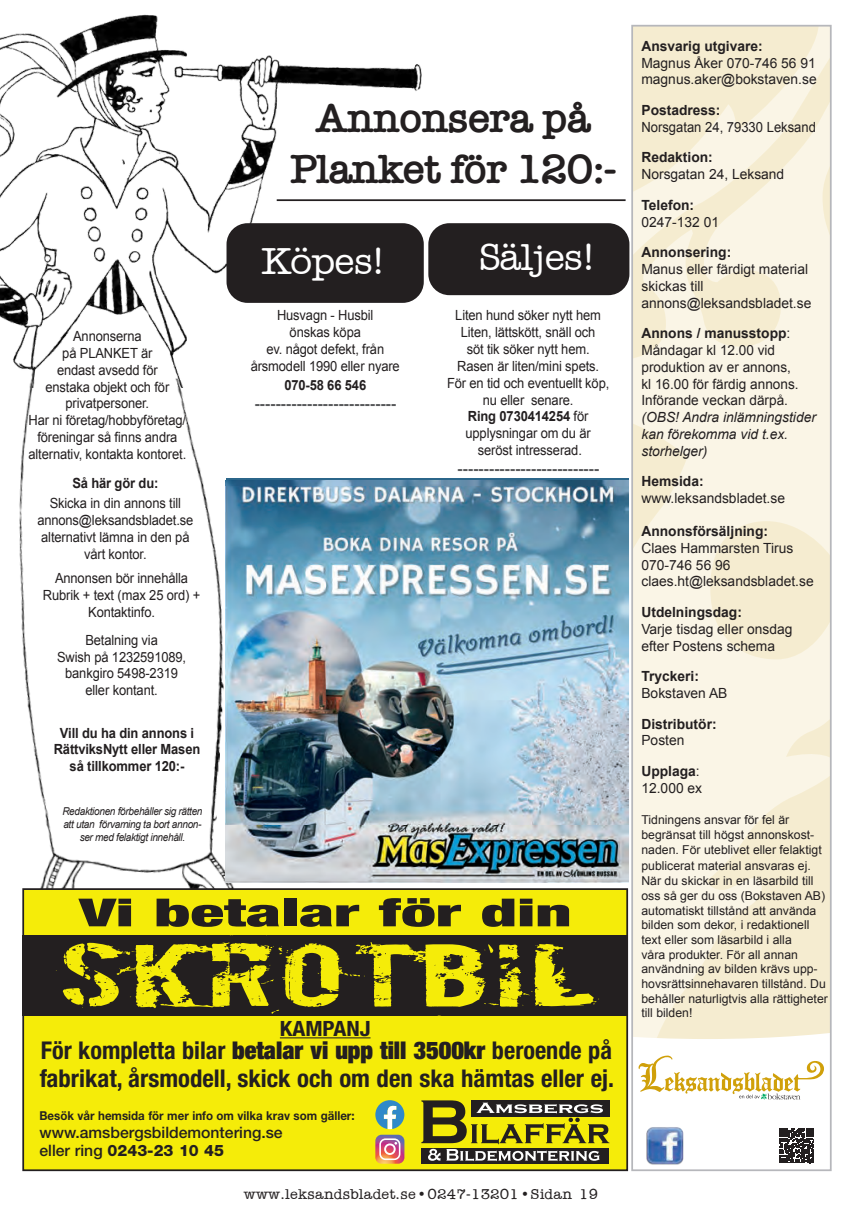
<style>
.page{position:relative;width:854px;height:1216px;background:#fff}
.page>*{position:absolute;margin:0;border:0;box-sizing:border-box;transform-origin:0 0}
.t1{font:74.55px "Boycott";color:#f5ec09;scale:1.81 1}
.t2{font:600 42px/50.4px "American Typewriter";letter-spacing:-.02em;color:#231f20;text-align:center}
.t3{font:900 condensed 38.68px "Helvetica Neue LT Std";color:#231f20;scale:1.81 1}
.t4{font:500 38.5px "Amer Typewriter IT Cby BT";letter-spacing:-.02em;color:#fff}
.t5{font:700 condensed 24.5px/28px "Helvetica Neue LT Std";color:#231f20}
.t6{font:700 condensed 21px "Helvetica Neue LT Std";color:#231f20;scale:1.1 1}
.t7{font:700 15.75px "Arial";color:#57585a}
.t8{font:500 15.75px/18px "Helvetica Neue LT Std";color:#231f20}
.t9{font:300 15.75px "American Typewriter";color:#231f20}
.t10{font:14px/16.8px "Arial";letter-spacing:-.01em;color:#231f20;text-align:center;scale:.92 1}
.t11{font:14px/16.8px "Arial";letter-spacing:-.01em;color:#231f20}
.t12{font:700 14px/16.8px "Arial";letter-spacing:-.01em;color:#231f20;text-align:center;scale:.92 1}
.t13{font:14px/16.8px "Arial";letter-spacing:-.01em;color:#231f20;scale:.93 1}
.t14{font:700 14px/16.8px "Arial";letter-spacing:-.01em;color:#231f20}
.t15{font:12.25px/14.7px "Arial";color:#231f20}
.t16{font:700 12.25px "Helvetica Neue LT Std";color:#231f20;scale:.94 1}
.t17{font:italic 10.85px/13px "Arial";letter-spacing:-.03em;color:#231f20;text-align:center;scale:.92 1}
.s1{font-weight:400}
.s2{font-weight:900}
.s3{font-weight:800}
.s4{font-family:"Minion Std";font-weight:900}
.s5{font-weight:700}
.s6{font-style:italic}
</style>
<div class="page">
<img style="left:0;top:14px;width:528px;height:350px">
<img style="left:15px;top:364px;width:512px;height:524px">
<hr style="left:276px;top:199px;width:349px;height:2px;background:#231f20">
<svg style="left:216px;top:655px;width:10px;height:182px"></svg>
<div style="left:632px;top:26px;width:198px;height:1051px;background:#faf5e6"></div>
<svg style="left:634px;top:28px;width:194px;height:319px;fill:#f5ecd0"></svg>
<svg style="left:707px;top:521px;width:121px;height:435px;fill:#f5ecd0"></svg>
<svg style="left:634px;top:162px;width:53px;height:384px"></svg>
<svg style="left:779px;top:1128px;width:35px;height:35px"></svg>
<img style="left:646px;top:1127px;width:38px;height:38px">
<svg style="left:634px;top:956px;width:194px;height:143px"></svg>
<div style="left:631px;top:25px;width:200px;height:1146px;border:2px solid #b6b7bb"></div>
<div style="left:226px;top:223px;width:197px;height:80px;background:#231f20;border-radius:21px"></div>
<div style="left:428px;top:223px;width:201px;height:72px;background:#231f20;border-radius:21px"></div>
<div style="left:226px;top:478px;width:402px;height:7px;background:#2b668a"></div>
<img style="left:226px;top:480px;width:402px;height:402px">
<div style="left:23px;top:889px;width:604px;height:281px;background:#f5ec09"></div>
<div style="left:22px;top:888px;width:606px;height:283px;border:2px solid #231f20"></div>
<div style="left:420px;top:1147px;width:188px;height:16px;background:#231f20"></div>
<svg style="left:421px;top:1100px;width:188px;height:61px"></svg>
<div style="left:22px;top:935px;width:606px;height:80px;background:#231f20"></div>
<svg style="left:535px;top:953px;width:19px;height:37px"></svg>
<svg style="left:567px;top:993px;width:26px;height:11px"></svg>
<svg style="left:375px;top:1100px;width:29px;height:63px"></svg>
<hr style="left:280px;top:1037px;width:90px;height:1px;background:#231f20">
<p class="t10" style="left:73px;top:328px;width:76px">Annonserna</p>
<p class="t10" style="left:62px;top:345px;width:99px">på PLANKET är</p>
<p class="t10" style="left:57px;top:361px;width:111px">endast avsedd för</p>
<p class="t10" style="left:45px;top:378px;width:136px">enstaka objekt och för</p>
<p class="t10" style="left:65px;top:395px;width:92px">privatpersoner.</p>
<p class="t10" style="left:29px;top:412px;width:173px">Har ni företag/hobbyföretag/</p>
<p class="t10" style="left:37px;top:429px;width:154px">föreningar så finns andra</p>
<p class="t10" style="left:28px;top:445px;width:173px">alternativ, kontakta kontoret.</p>
<p class="t12" style="left:72px;top:475px;width:95px">Så här gör du:</p>
<p class="t10" style="left:50px;top:495px;width:144px">Skicka in din annons till</p>
<p class="t10" style="left:37px;top:512px;width:171px">annons@leksandsbladet.se</p>
<p class="t10" style="left:41px;top:528px;width:163px">alternativt lämna in den på</p>
<p class="t10" style="left:84px;top:545px;width:69px">vårt kontor.</p>
<p class="t10" style="left:55px;top:570px;width:146px">Annonsen bör innehålla</p>
<p class="t10" style="left:43px;top:586px;width:173px">Rubrik + text (max 25 ord) +<br>Kontaktinfo.</p>
<p class="t10" style="left:85px;top:631px;width:80px">Betalning via</p>
<p class="t10" style="left:57px;top:648px;width:142px">Swish på 1232591089,</p>
<p class="t10" style="left:65px;top:665px;width:124px">bankgiro 5498-2319</p>
<p class="t10" style="left:85px;top:682px;width:80px">eller kontant.</p>
<p class="t12" style="left:60px;top:724px;width:147px">Vill du ha din annons i</p>
<p class="t12" style="left:54px;top:741px;width:161px">RättviksNytt eller Masen så tillkommer 120:-</p>
<p class="t17" style="left:62px;top:804px;width:154px">Redaktionen förbehåller sig rätten att utan förvarning ta bort annon&shy;ser med felaktigt innehåll.</p>
<p class="t2" style="left:290px;top:92px;width:328px">Annonsera på<br>Planket för 120:-</p>
<p class="t4" style="left:261px;top:237px;width:125px">Köpes!</p>
<p class="t10" style="left:277px;top:307px;width:106px">Husvagn - Husbil</p>
<p class="t10" style="left:289px;top:324px;width:79px">önskas köpa</p>
<p class="t10" style="left:266px;top:341px;width:129px">ev. något defekt, från</p>
<p class="t10" style="left:250px;top:358px;width:163px">årsmodell 1990 eller nyare</p>
<p class="t12" style="left:284px;top:377px;width:90px">070-58 66 546</p>
<p class="t7" style="left:254px;top:393px;width:143px">---------------------------</p>
<p class="t4" style="left:479px;top:234px;width:117px">Säljes!</p>
<p class="t10" style="left:455px;top:307px;width:160px">Liten hund söker nytt hem</p>
<p class="t10" style="left:460px;top:324px;width:148px">Liten, lättskött, snäll och</p>
<p class="t10" style="left:466px;top:341px;width:135px">söt tik söker nytt hem.</p>
<p class="t10" style="left:457px;top:358px;width:156px">Rasen är liten/mini spets.</p>
<p class="t10" style="left:447px;top:374px;width:178px">För en tid och eventuellt köp,</p>
<p class="t10" style="left:482px;top:391px;width:100px">nu eller senare.</p>
<p class="t12" style="left:467px;top:408px;width:133px">Ring 0730414254 <span class="s1">för</span></p>
<p class="t10" style="left:465px;top:425px;width:138px">upplysningar om du är</p>
<p class="t10" style="left:477px;top:442px;width:115px">seröst intresserad.</p>
<p class="t7" style="left:457px;top:458px;width:143px">---------------------------</p>
<p class="t3" style="left:79px;top:888px;width:273px">Vi betalar för din</p>
<p class="t1" style="left:55px;top:922px;width:300px">SKROTBIL</p>
<p class="t6" style="left:280px;top:1015px;width:84px">KAMPANJ</p>
<p class="t5" style="left:40px;top:1036px;width:575px">För kompletta bilar <span class="s2">betalar vi upp till 3500kr</span> beroende på fabrikat, årsmodell, skick och om den ska hämtas eller ej.</p>
<p class="t16" style="left:39px;top:1108px;width:337px">Besök vår hemsida för mer info om vilka krav som gäller:</p>
<p class="t8" style="left:39px;top:1123px;width:245px">www.amsbergsbildemontering.se eller ring <span class="s3">0243-23 10 45</span></p>
<p class="t9" style="left:244px;top:1186px;width:356px">www.leksandsbladet.se <span class="s4">•</span> 0247-13201 <span class="s4">•</span> Sidan 19</p>
<p class="t11" style="left:641px;top:38px;width:177px"><span class="s5">Ansvarig utgivare:<br></span>Magnus Åker 070-746 56 91 magnus.aker@bokstaven.se</p>
<p class="t13" style="left:641px;top:102px;width:189px"><span class="s5">Postadress:<br></span>Norsgatan 24, 79330 Leksand</p>
<p class="t11" style="left:641px;top:149px;width:144px"><span class="s5">Redaktion:<br></span>Norsgatan 24, Leksand</p>
<p class="t11" style="left:641px;top:197px;width:79px"><span class="s5">Telefon:<br></span>0247-132 01</p>
<p class="t11" style="left:641px;top:244px;width:171px"><span class="s5">Annonsering:<br></span>Manus eller färdigt material skickas till annons@leksandsbladet.se</p>
<p class="t11" style="left:641px;top:325px;width:176px"><span class="s5">Annons / manusstopp</span>:<br>Måndagar kl 12.00 vid produktion av er annons,<br>kl 16.00 för färdig annons.<br>Införande veckan därpå. <span class="s6">(OBS! Andra inlämningstider kan förekomma vid t.ex. storhelger)</span></p>
<p class="t11" style="left:641px;top:473px;width:145px"><span class="s5">Hemsida: </span>www.leksandsbladet.se</p>
<p class="t11" style="left:641px;top:522px;width:174px"><span class="s5">Annonsförsäljning:<br></span>Claes Hammarsten Tirus<br>070-746 56 96 claes.ht@leksandsbladet.se</p>
<p class="t11" style="left:641px;top:603px;width:152px"><span class="s5">Utdelningsdag:<br></span>Varje tisdag eller onsdag efter Postens schema</p>
<p class="t11" style="left:641px;top:668px;width:87px"><span class="s5">Tryckeri:<br></span>Bokstaven AB</p>
<p class="t14" style="left:641px;top:715px;width:77px">Distributör:<br><span class="s1">Posten</span></p>
<p class="t11" style="left:641px;top:762px;width:62px"><span class="s5">Upplaga</span>:<br>12.000 ex</p>
<p class="t15" style="left:641px;top:812px;width:182px">Tidningens ansvar för fel är begränsat till högst annonskost&shy;naden. För uteblivet eller felaktigt</p>
<p class="t15" style="left:641px;top:858px;width:188px">publicerat material ansvaras ej.<br>När du skickar in en läsarbild till oss så ger du oss (Bokstaven AB) automatiskt tillstånd att använda bilden som dekor, i redaktionell text eller som läsarbild i alla<br>våra produkter. För all annan användning av bilden krävs upp&shy;hovsrättsinnehavaren tillstånd. Du behåller naturligtvis alla rättigheter till bilden!</p>
</div>
